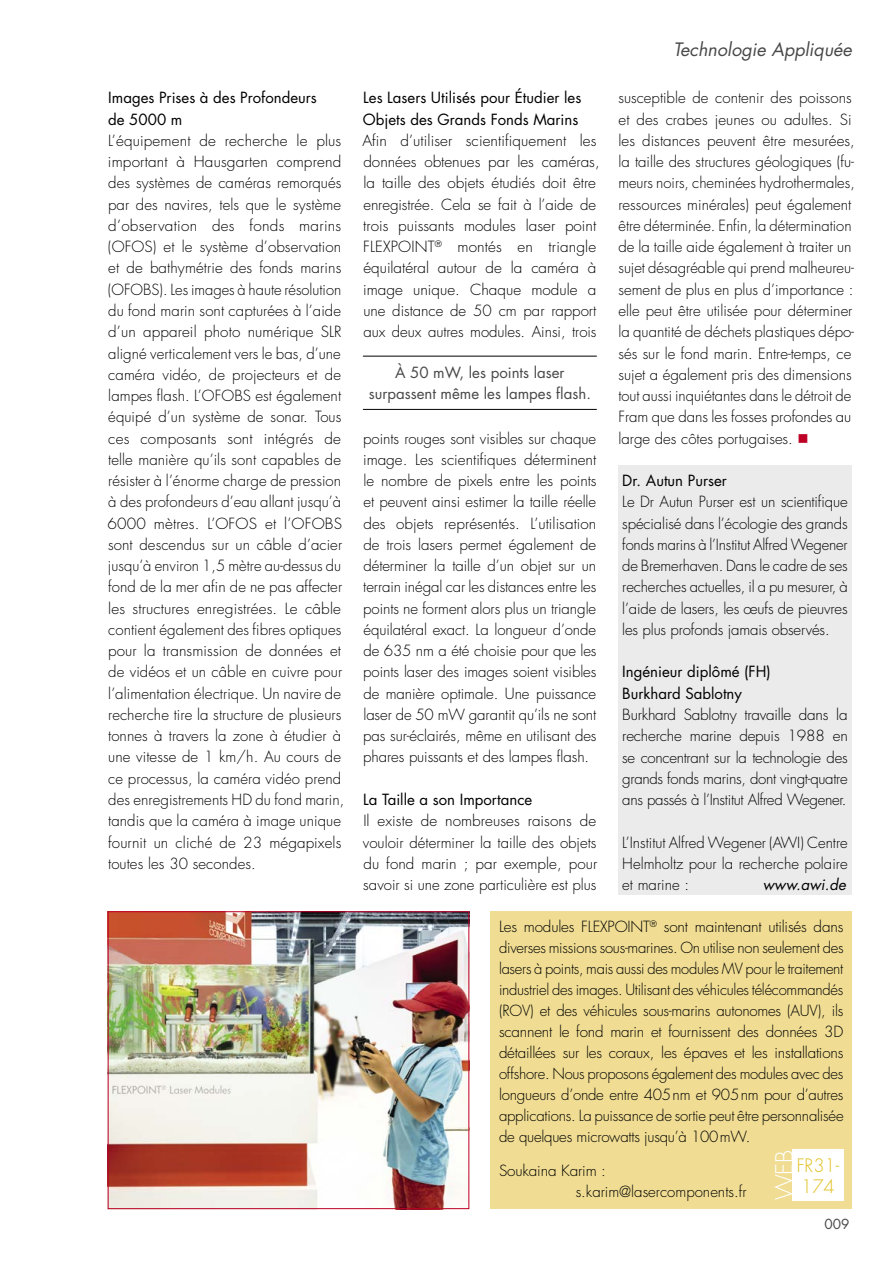
<style>
.page{position:relative;width:893px;height:1263px;background:#fff}
.page>*{position:absolute;margin:0;border:0;box-sizing:border-box;transform-origin:0 0}
.t1{font:300 23.25px "Futura Std";color:#fff}
.t2{font:italic 18px "Futura Std";color:#484848}
.t3{font:300 18px "Futura Std";color:#e1bf1d}
.t4{font:300 15px/21.3px "Futura Std";color:#000;text-align:justify}
.t5{font:15px/21.3px "Futura Std";color:#000}
.t6{font:15px/21px "Futura Std";color:#484848;text-align:center}
.t7{font:italic 15px "Futura Std";color:#000}
.t8{font:13.5px "Futura Std";color:#484848}
.s1{color:#be0027}
</style>
<div class="page">
<img style="left:110px;top:913px;width:357px;height:294px">
<div style="left:108px;top:911px;width:361px;height:298px;border:1px solid #be0027"></div>
<div style="left:490px;top:911px;width:362px;height:298px;background:#f0dd93"></div>
<div style="left:618px;top:465px;width:234px;height:429px;background:#ebebeb"></div>
<div style="left:792px;top:1149px;width:51px;height:51px;background:#fff"></div>
<hr style="left:363px;top:356px;width:234px;height:1px;background:#000">
<hr style="left:363px;top:409px;width:234px;height:1px;background:#000">
<p class="t5" style="left:108px;top:87px;width:210px">Images Prises à des Profondeurs de 5000 m</p>
<p class="t4" style="left:108px;top:130px;width:238px;text-align:left">L’équipement de recherche le plus important à Hausgarten comprend des systèmes de caméras remorqués par des navires, tels que le système d’observation des fonds marins (OFOS) et le système d’observation et de bathymétrie des fonds marins (OFOBS). Les images à haute résolution du fond marin sont capturées à l’aide d’un appareil photo numérique SLR aligné verticalement vers le bas, d’une caméra vidéo, de projecteurs et de lampes flash. L’OFOBS est également équipé d’un système de sonar. Tous ces composants sont intégrés de telle manière qu’ils sont capables de résister à l’énorme charge de pression à des profondeurs d’eau allant jusqu’à 6000 mètres. L’OFOS et l’OFOBS sont descendus sur un câble d’acier jusqu’à environ 1,5 mètre au-dessus du fond de la mer afin de ne pas affecter les structures enregistrées. Le câble contient également des fibres optiques pour la transmission de données et de vidéos et un câble en cuivre pour l’alimentation électrique. Un navire de recherche tire la structure de plusieurs tonnes à travers la zone à étudier à une vitesse de 1 km/h. Au cours de ce processus, la caméra vidéo prend des enregistrements HD du fond marin, tandis que la caméra à image unique fournit un cliché de 23 mégapixels toutes les 30 secondes.</p>
<p class="t5" style="left:363px;top:87px;width:220px">Les Lasers Utilisés pour Étudier les<br>Objets des Grands Fonds Marins</p>
<p class="t4" style="left:362px;top:130px;width:239px;text-align:left">Afin d’utiliser scientifiquement les données obtenues par les caméras, la taille des objets étudiés doit être enregistrée. Cela se fait à l’aide de trois puissants modules laser point FLEXPOINT<sup>®</sup> montés en triangle équilatéral autour de la caméra à image unique. Chaque module a une distance de 50 cm par rapport aux deux autres modules. Ainsi, trois</p>
<p class="t6" style="left:369px;top:362px;width:224px">À 50 mW, les points laser surpassent même les lampes flash.</p>
<p class="t4" style="left:363px;top:428px;width:235px">points rouges sont visibles sur chaque image. Les scientifiques déterminent le nombre de pixels entre les points et peuvent ainsi estimer la taille réelle des objets représentés. L’utilisation de trois lasers permet également de déterminer la taille d’un objet sur un terrain inégal car les distances entre les points ne forment alors plus un triangle équilatéral exact. La longueur d’onde de 635 nm a été choisie pour que les points laser des images soient visibles de manière optimale. Une puissance laser de 50 mW garantit qu’ils ne sont pas sur-éclairés, même en utilisant des phares puissants et des lampes flash.</p>
<p class="t5" style="left:363px;top:789px;width:171px">La Taille a son Importance</p>
<p class="t4" style="left:363px;top:811px;width:236px">Il existe de nombreuses raisons de vouloir déterminer la taille des objets du fond marin ; par exemple, pour savoir si une zone particulière est plus</p>
<p class="t2" style="left:673px;top:38px;width:180px">Technologie Appliquée</p>
<p class="t4" style="left:618px;top:88px;width:238px;text-align:left">susceptible de contenir des poissons et des crabes jeunes ou adultes. Si les distances peuvent être mesurées, la taille des structures géologiques (fu&shy;meurs noirs, cheminées hydrothermales, ressources minérales) peut également être déterminée. Enfin, la détermination de la taille aide également à traiter un sujet désagréable qui prend malheureu&shy;sement de plus en plus d’importance : elle peut être utilisée pour déterminer la quantité de déchets plastiques dépo&shy;sés sur le fond marin. Entre-temps, ce sujet a également pris des dimensions tout aussi inquiétantes dans le détroit de Fram que dans les fosses profondes au large des côtes portugaises. <span class="s1">■</span></p>
<p class="t5" style="left:622px;top:470px;width:106px">Dr. Autun Purser</p>
<p class="t4" style="left:622px;top:492px;width:227px">Le Dr Autun Purser est un scientifique spécialisé dans l’écologie des grands fonds marins à l’Institut Alfred Wegener de Bremerhaven. Dans le cadre de ses recherches actuelles, il a pu mesurer, à l’aide de lasers, les œufs de pieuvres les plus profonds jamais observés.</p>
<p class="t5" style="left:622px;top:661px;width:150px">Ingénieur diplômé (FH)<br>Burkhard Sablotny</p>
<p class="t4" style="left:622px;top:704px;width:227px">Burkhard Sablotny travaille dans la recherche marine depuis 1988 en se concentrant sur la technologie des grands fonds marins, dont vingt-quatre ans passés à l’Institut Alfred Wegener.</p>
<p class="t4" style="left:622px;top:832px;width:227px">L’Institut Alfred Wegener (AWI) Centre Helmholtz pour la recherche polaire et marine :</p>
<p class="t7" style="left:763px;top:875px;width:84px">www.awi.de</p>
<p class="t4" style="left:499px;top:917px;width:346px">Les modules FLEXPOINT<sup>®</sup> sont maintenant utilisés dans diverses missions sous-marines. On utilise non seulement des lasers à points, mais aussi des modules MV pour le traitement industriel des images. Utilisant des véhicules télécommandés (ROV) et des véhicules sous-marins autonomes (AUV), ils scannent le fond marin et fournissent des données 3D détaillées sur les coraux, les épaves et les installations offshore. Nous proposons également des modules avec des longueurs d’onde entre 405nm et 905nm pour d’autres applications. La puissance de sortie peut être personnalisée de quelques microwatts jusqu’à 100mW.</p>
<p class="t4" style="left:576px;top:1160px;width:172px;text-indent:-77px">Soukaina Karim : s.karim@lasercomponents.fr</p>
<h1 class="t1" style="left:770px;top:1200px;width:52px;rotate:-90deg">WEB</h1>
<p class="t3" style="left:797px;top:1154px;width:44px">FR31-</p>
<p class="t3" style="left:801px;top:1176px;width:35px">174</p>
<p class="t8" style="left:824px;top:1216px;width:26px">009</p>
</div>
